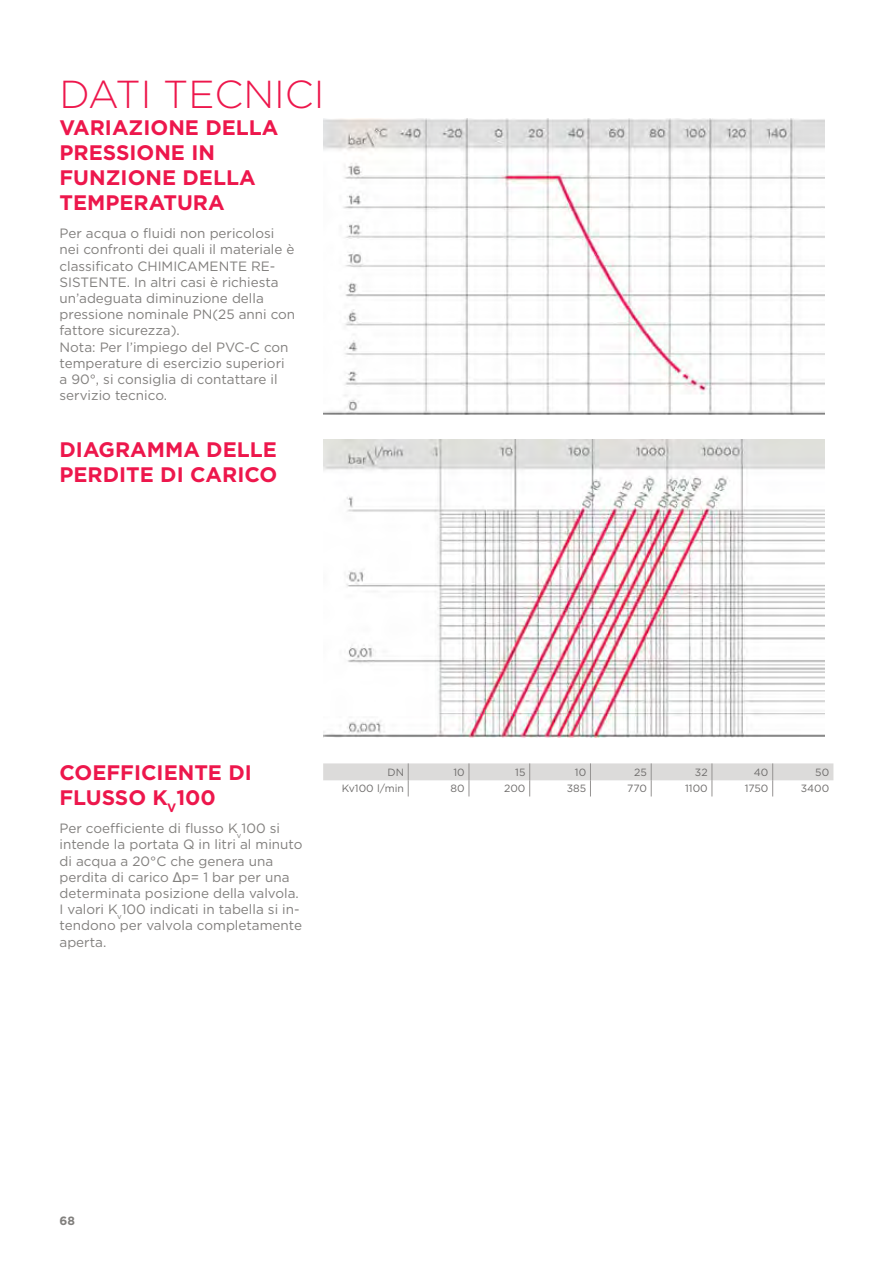
<style>
.page{position:relative;width:893px;height:1263px;background:#fff}
.page>*{position:absolute;margin:0;border:0;box-sizing:border-box;transform-origin:0 0}
.t1{font:300 39px "Gotham";color:#ed174c}
.t2{font:700 21px/25.2px "Gotham";color:#ed174c}
.t3{font:13.5px/16.2px "Gotham";color:#817f7d}
.t4{font:700 12px "Gotham";color:#817f7d}
.t5{font:10.5px "Gotham";color:#6e6c6b}
.s1{font-family:"Arial"}
</style>
<div class="page">
<img style="left:323px;top:118px;width:502px;height:296px">
<img style="left:323px;top:440px;width:502px;height:298px">
<svg style="left:323px;top:763px;width:510px;height:33px"></svg>
<h1 class="t1" style="left:60px;top:70px;width:230px">DATI TECNICI</h1>
<h2 class="t2" style="left:60px;top:115px;width:220px">VARIAZIONE DELLA<br>PRESSIONE IN<br>FUNZIONE DELLA<br>TEMPERATURA</h2>
<p class="t3" style="left:60px;top:225px;width:237px">Per acqua o fluidi non pericolosi nei confronti dei quali il materiale è classificato CHIMICAMENTE RE-<br>SISTENTE. In altri casi è richiesta un’adeguata diminuzione della pressione nominale PN(25 anni con fattore sicurezza).<br>Nota: Per l’impiego del PVC-C con temperature di esercizio superiori a 90°, si consiglia di contattare il servizio tecnico.</p>
<h2 class="t2" style="left:60px;top:436px;width:219px">DIAGRAMMA DELLE<br>PERDITE DI CARICO</h2>
<h2 class="t2" style="left:60px;top:760px;width:194px">COEFFICIENTE DI<br>FLUSSO K<sub>V</sub>100</h2>
<p class="t3" style="left:60px;top:820px;width:244px">Per coefficiente di flusso K<sub>v</sub>100 si intende la portata Q in litri al minuto di acqua a 20°C che genera una perdita di carico <span class="s1">Δ</span>p= 1 bar per una determinata posizione della valvola.<br>I valori K<sub>v</sub>100 indicati in tabella si in&shy;tendono per valvola completamente aperta.</p>
<p class="t5" style="left:387px;top:766px;width:18px">DN</p>
<p class="t5" style="left:453px;top:766px;width:13px">10</p>
<p class="t5" style="left:515px;top:766px;width:12px">15</p>
<p class="t5" style="left:575px;top:766px;width:13px">10</p>
<p class="t5" style="left:634px;top:766px;width:14px">25</p>
<p class="t5" style="left:695px;top:766px;width:14px">32</p>
<p class="t5" style="left:754px;top:766px;width:16px">40</p>
<p class="t5" style="left:815px;top:766px;width:15px">50</p>
<p class="t5" style="left:342px;top:782px;width:64px">Kv100 l/min</p>
<p class="t5" style="left:451px;top:782px;width:16px">80</p>
<p class="t5" style="left:504px;top:782px;width:23px">200</p>
<p class="t5" style="left:567px;top:782px;width:21px">385</p>
<p class="t5" style="left:627px;top:782px;width:21px">770</p>
<p class="t5" style="left:685px;top:782px;width:24px">1100</p>
<p class="t5" style="left:745px;top:782px;width:25px">1750</p>
<p class="t5" style="left:801px;top:782px;width:30px">3400</p>
<p class="t4" style="left:60px;top:1212px;width:17px">68</p>
</div>
